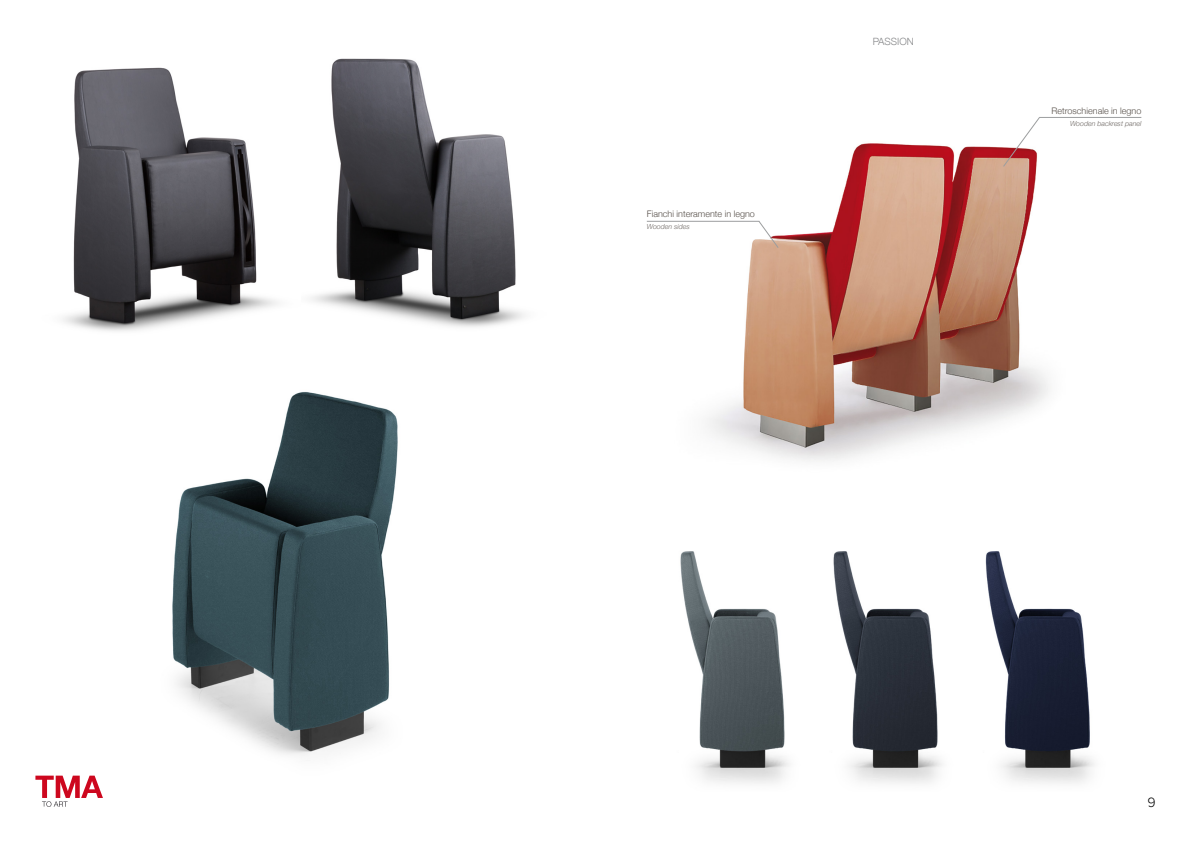
<style>
.page{position:relative;width:1191px;height:842px;background:#fff}
.page>*{position:absolute;margin:0;border:0;box-sizing:border-box;transform-origin:0 0}
.t1{font:300 14px "Proxima Nova";color:#000}
.t2{font:300 10px "Helvetica Neue";color:#87888a}
.t3{font:300 9px "Helvetica Neue";color:#57504a}
.t4{font:italic 300 7px "Helvetica Neue";color:#6d6763}
</style>
<div class="page">
<svg style="left:35px;top:776px;width:68px;height:30px"></svg>
<img style="left:646px;top:143px;width:405px;height:319px">
<hr style="left:647px;top:221px;width:112px;height:1px;background:#9c9e9f">
<svg style="left:758px;top:220px;width:21px;height:28px"></svg>
<hr style="left:1039px;top:117px;width:102px;height:1px;background:#9c9e9f">
<svg style="left:1002px;top:117px;width:38px;height:50px"></svg>
<img style="left:680px;top:551px;width:415px;height:233px">
<img style="left:63px;top:58px;width:462px;height:273px">
<img style="left:172px;top:392px;width:226px;height:364px">
<p class="t3" style="left:647px;top:206px;width:109px">Fianchi interamente in legno</p>
<p class="t4" style="left:647px;top:221px;width:45px">Wooden sides</p>
<p class="t2" style="left:872px;top:33px;width:43px">PASSION</p>
<p class="t3" style="left:1051px;top:103px;width:91px">Retroschienale in legno</p>
<p class="t4" style="left:1070px;top:118px;width:73px">Wooden backrest panel</p>
<h1 class="t1" style="left:1147px;top:795px;width:10px">9</h1>
</div>
